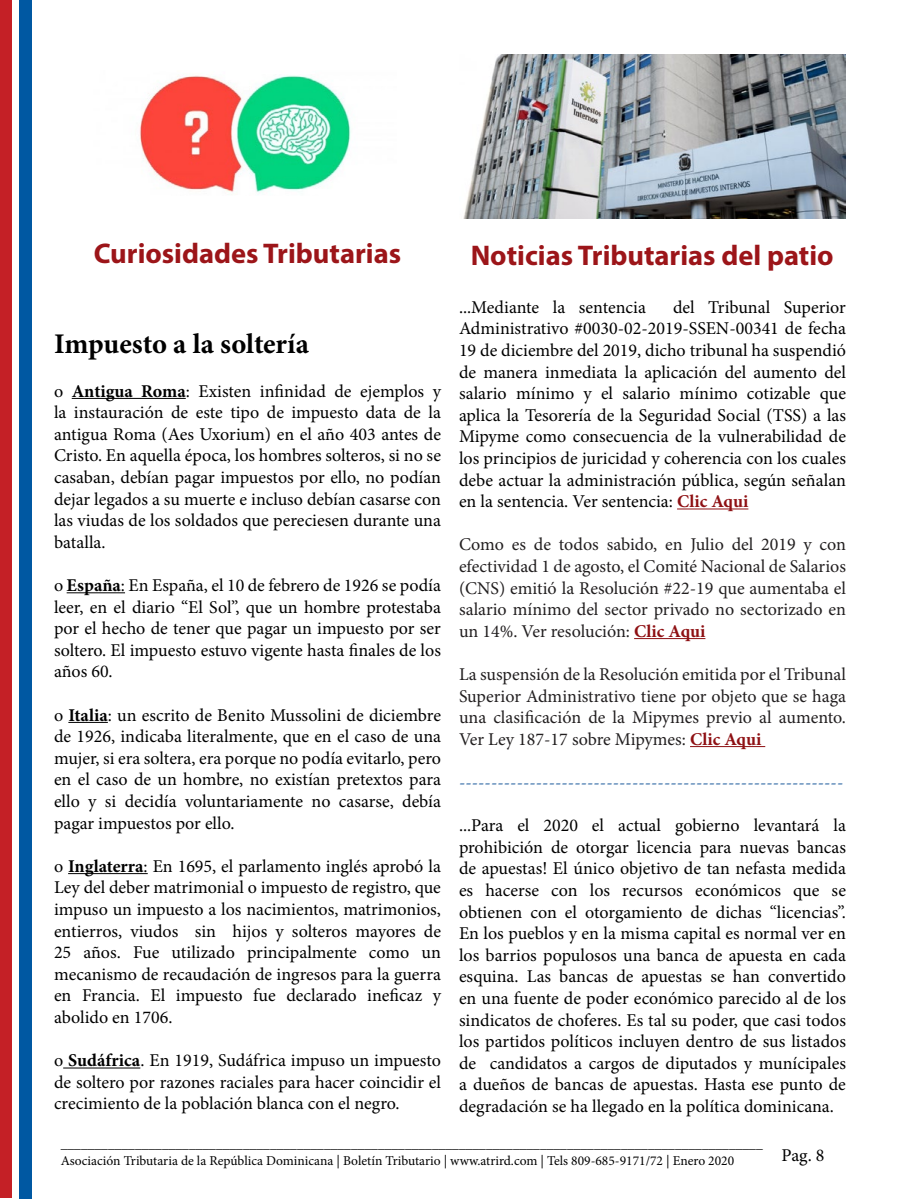
<style>
.page{position:relative;width:900px;height:1200px;background:#fff}
.page>*{position:absolute;margin:0;border:0;box-sizing:border-box;transform-origin:0 0}
.t1{font:700 28.5px "Myriad Pro";color:#9c1519}
.t2{font:700 28.5px "Minion Pro";letter-spacing:-.005em;color:#000}
.t3{font:18px/21.6px "Minion Pro";color:#000;text-align:justify}
.t4{font:18px/21.6px "Minion Pro";color:#221f20;text-align:justify}
.t5{font:18px "Minion Pro";color:#215e9e}
.t6{font:13.5px/16.2px "Minion Pro";color:#000}
.s1{font-weight:700}
.s2{font-weight:700;color:#8e1013}
</style>
<div class="page">
<div style="left:0;top:0;width:12px;height:1198px;background:#c42026"></div>
<div style="left:19px;top:0;width:12px;height:1198px;background:#0058a2"></div>
<img style="left:140px;top:75px;width:211px;height:118px">
<img style="left:463px;top:55px;width:383px;height:164px">
<hr style="left:72px;top:398px;width:114px;height:1px;background:#000">
<hr style="left:67px;top:592px;width:58px;height:1px;background:#000">
<hr style="left:68px;top:722px;width:40px;height:1px;background:#000">
<hr style="left:68px;top:873px;width:80px;height:1px;background:#000">
<hr style="left:63px;top:1068px;width:77px;height:1px;background:#000">
<hr style="left:677px;top:509px;width:71px;height:1px;background:#8e1013">
<hr style="left:634px;top:638px;width:71px;height:1px;background:#8e1013">
<hr style="left:690px;top:746px;width:75px;height:1px;background:#8e1013">
<h1 class="t1" style="left:94px;top:235px;width:309px">Curiosidades Tributarias</h1>
<h1 class="t1" style="left:471px;top:236px;width:364px">Noticias Tributarias del patio</h1>
<h1 class="t2" style="left:54px;top:324px;width:256px">Impuesto a la soltería</h1>
<p class="t3" style="left:54px;top:380px;width:389px">o <span class="s1">Antigua Roma</span>: Existen infinidad de ejemplos y la instauración de este tipo de impuesto data de la antigua Roma (Aes Uxorium) en el año 403 antes de Cristo. En aquella época, los hombres solteros, si no se casaban, debían pagar impuestos por ello, no podían dejar legados a su muerte e incluso debían casarse con las viudas de los soldados que pereciesen durante una batalla.</p>
<p class="t3" style="left:54px;top:575px;width:389px">o <span class="s1">España</span>: En España, el 10 de febrero de 1926 se podía leer, en el diario “El Sol”, que un hombre protestaba por el hecho de tener que pagar un impuesto por ser soltero. El impuesto estuvo vigente hasta finales de los años 60.</p>
<p class="t3" style="left:54px;top:704px;width:389px">o <span class="s1">Italia</span>: un escrito de Benito Mussolini de diciembre de 1926, indicaba literalmente, que en el caso de una mujer, si era soltera, era porque no podía evitarlo, pero en el caso de un hombre, no existían pretextos para ello y si decidía voluntariamente no casarse, debía pagar impuestos por ello.</p>
<p class="t3" style="left:54px;top:855px;width:389px">o <span class="s1">Inglaterra</span>: En 1695, el parlamento inglés aprobó la Ley del deber matrimonial o impuesto de registro, que impuso un impuesto a los nacimientos, matrimonios, entierros, viudos sin hijos y solteros mayores de 25 años. Fue utilizado principalmente como un mecanismo de recaudación de ingresos para la guerra en Francia. El impuesto fue declarado ineficaz y abolido en 1706.</p>
<p class="t3" style="left:54px;top:1050px;width:389px">o <span class="s1">Sudáfrica</span>. En 1919, Sudáfrica impuso un impuesto de soltero por razones raciales para hacer coincidir el crecimiento de la población blanca con el negro.</p>
<p class="t3" style="left:459px;top:296px;width:389px;text-indent:214px">del Tribunal Superior Administrativo #0030-02-2019-SSEN-00341 de fecha 19 de diciembre del 2019, dicho tribunal ha suspendió de manera inmediata la aplicación del aumento del salario mínimo y el salario mínimo cotizable que aplica la Tesorería de la Seguridad Social (TSS) a las Mipyme como consecuencia de la vulnerabilidad de los principios de juricidad y coherencia con los cuales debe actuar la administración pública, según señalan en la sentencia. Ver sentencia: <span class="s2">Clic Aqui</span></p>
<p class="t4" style="left:459px;top:534px;width:389px">Como es de todos sabido, en Julio del 2019 y con efectividad 1 de agosto, el Comité Nacional de Salarios (CNS) emitió la Resolución #22-19 que aumentaba el salario mínimo del sector privado no sectorizado en un 14%. Ver resolución: <span class="s2">Clic Aqui</span></p>
<p class="t4" style="left:459px;top:664px;width:389px">La suspensión de la Resolución emitida por el Tribunal Superior Administrativo tiene por objeto que se haga una clasificación de la Mipymes previo al aumento.<br>Ver Ley 187-17 sobre Mipymes: <span class="s2">Clic Aqui</span></p>
<p class="t5" style="left:459px;top:770px;width:386px">------------------------------------------------------------</p>
<p class="t3" style="left:459px;top:815px;width:389px">...Para el 2020 el actual gobierno levantará la prohibición de otorgar licencia para nuevas bancas de apuestas! El único objetivo de tan nefasta medida es hacerse con los recursos económicos que se obtienen con el otorgamiento de dichas “licencias”.<br>En los pueblos y en la misma capital es normal ver en los barrios populosos una banca de apuesta en cada esquina. Las bancas de apuestas se han convertido en una fuente de poder económico parecido al de los sindicatos de choferes. Es tal su poder, que casi todos los partidos políticos incluyen dentro de sus listados de candidatos a cargos de diputados y munícipales a dueños de bancas de apuestas. Hasta ese punto de degradación se ha llegado en la política dominicana.</p>
<p class="t3" style="left:459px;top:296px;width:189px">...Mediante la sentencia</p>
<p class="t6" style="left:61px;top:1136px;width:703px">________________________________________________________________________________________________________<br>Asociación Tributaria de la República Dominicana | Boletín Tributario | www.atrird.com | Tels 809-685-9171/72 | Enero 2020</p>
<p class="t3" style="left:782px;top:1145px;width:44px">Pag. 8</p>
</div>
